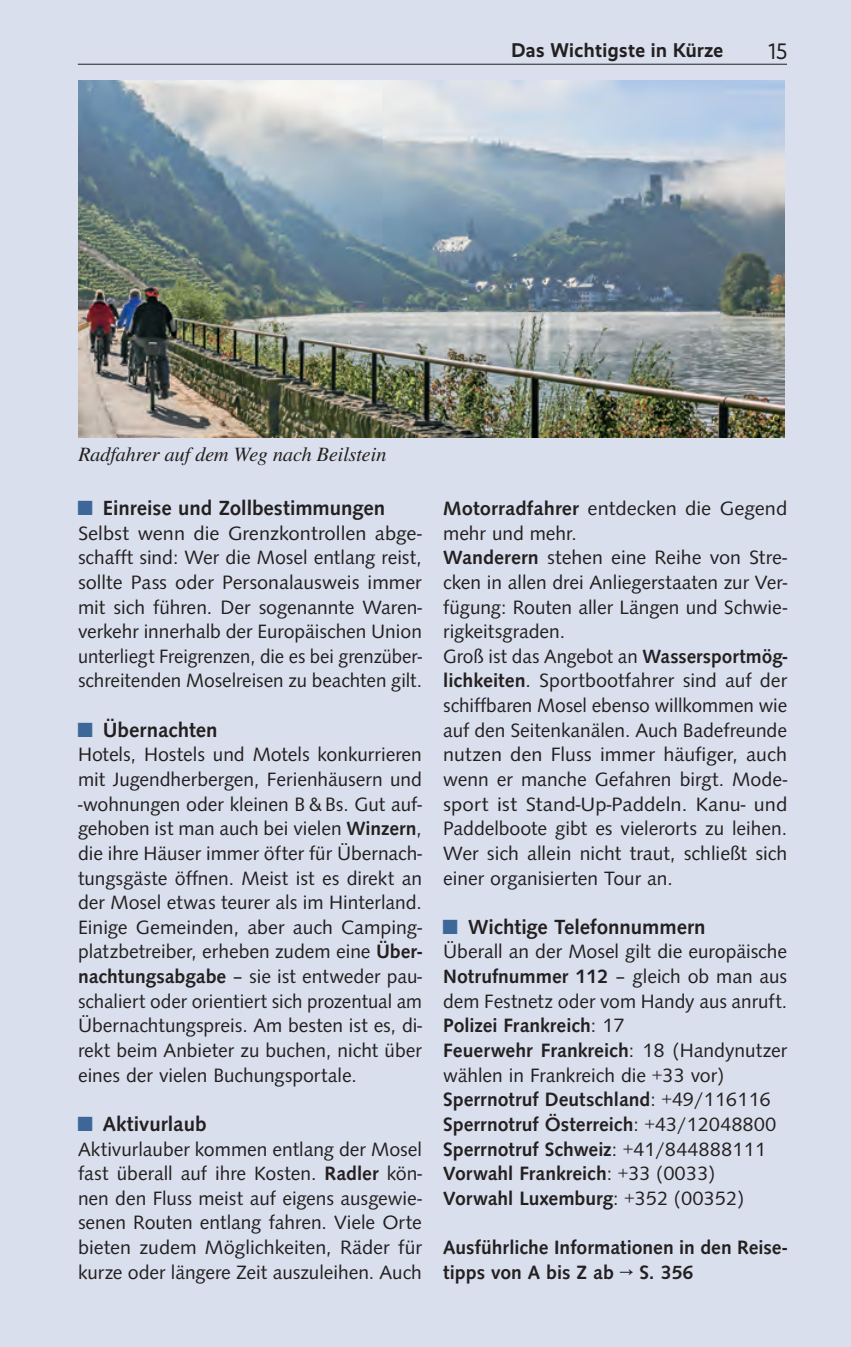
<style>
.page{position:relative;width:851px;height:1347px;background:#fff}
.page>*{position:absolute;margin:0;border:0;box-sizing:border-box;transform-origin:0 0}
.t1{font:22.5px "Realist";color:#231f20;scale:.95 1}
.t2{font:500 21.25px "Syntax";color:#231f20}
.t3{font:20px/24.5px "Syntax";color:#231f20;text-align:justify}
.t4{font:20px/24.5px "Syntax";color:#231f20;text-align:justify;scale:1.04 1}
.t5{font:500 20px/24.5px "Syntax";color:#231f20}
.t6{font:italic 20px "Nimbus Roman OT";color:#231f20}
.t7{font:700 20px "Realist";letter-spacing:.025em;color:#231f20;scale:.95 1}
.s1{font-weight:400;color:#3d6799}
.s2{font-weight:500}
</style>
<div class="page">
<div style="left:0;top:0;width:850px;height:1346px;background:#d9dfec"></div>
<hr style="left:78px;top:64px;width:708px;height:1px;background:#231f20">
<img style="left:78px;top:80px;width:706px;height:358px">
<p class="t7" style="left:511px;top:38px;width:224px">Das Wichtigste in Kürze</p>
<p class="t1" style="left:768px;top:38px;width:21px">15</p>
<p class="t6" style="left:78px;top:441px;width:309px">Radfahrer auf dem Weg nach Beilstein</p>
<p class="t2" style="left:78px;top:493px;width:308px"><span class="s1">■</span> Einreise und Zollbestimmungen</p>
<p class="t4" style="left:78px;top:520px;width:332px">Selbst wenn die Grenzkontrollen abge&shy;schafft sind: Wer die Mosel entlang reist, sollte Pass oder Personalausweis immer mit sich führen. Der sogenannte Waren&shy;verkehr innerhalb der Europäischen Union unterliegt Freigrenzen, die es bei grenzüber&shy;schreitenden Moselreisen zu beachten gilt.</p>
<p class="t2" style="left:78px;top:714px;width:141px"><span class="s1">■</span> Übernachten</p>
<p class="t3" style="left:78px;top:741px;width:345px">Hotels, Hostels und Motels konkurrieren mit Jugendherbergen, Ferienhäusern und -wohnungen oder kleinen B &amp; Bs. Gut auf&shy;gehoben ist man auch bei vielen <span class="s2">Winzern</span>, die ihre Häuser immer öfter für Übernach&shy;tungsgäste öffnen. Meist ist es direkt an der Mosel etwas teurer als im Hinterland.<br>Einige Gemeinden, aber auch Camping&shy;platzbetreiber, erheben zudem eine <span class="s2">Über&shy;nachtungsabgabe</span> – sie ist entweder pau&shy;schaliert oder orientiert sich prozentual am Übernachtungspreis. Am besten ist es, di&shy;rekt beim Anbieter zu buchen, nicht über eines der vielen Buchungsportale.</p>
<p class="t2" style="left:78px;top:1108px;width:130px"><span class="s1">■</span> Aktivurlaub</p>
<p class="t3" style="left:78px;top:1135px;width:345px">Aktivurlauber kommen entlang der Mosel fast überall auf ihre Kosten. <span class="s2">Radler</span> kön&shy;nen den Fluss meist auf eigens ausgewie&shy;senen Routen entlang fahren. Viele Orte bieten zudem Möglichkeiten, Räder für kurze oder längere Zeit auszuleihen. Auch</p>
<p class="t4" style="left:443px;top:495px;width:332px;text-align:left"><span class="s2">Motorradfahrer</span> entdecken die Gegend mehr und mehr.<br><span class="s2">Wanderern</span> stehen eine Reihe von Stre&shy;cken in allen drei Anliegerstaaten zur Ver&shy;fügung: Routen aller Längen und Schwie&shy;rigkeitsgraden.<br>Groß ist das Angebot an <span class="s2">Wassersportmög&shy;lichkeiten</span>. Sportbootfahrer sind auf der schiffbaren Mosel ebenso willkommen wie auf den Seitenkanälen. Auch Badefreunde nutzen den Fluss immer häufiger, auch wenn er manche Gefahren birgt. Mode&shy;sport ist Stand-Up-Paddeln. Kanu- und Paddelboote gibt es vielerorts zu leihen.<br>Wer sich allein nicht traut, schließt sich einer organisierten Tour an.</p>
<p class="t2" style="left:443px;top:911px;width:264px"><span class="s1">■</span> Wichtige Telefonnummern</p>
<p class="t3" style="left:443px;top:938px;width:345px;text-align:left">Überall an der Mosel gilt die europäische <span class="s2">Notrufnummer 112</span> – gleich ob man aus dem Festnetz oder vom Handy aus anruft.<br><span class="s2">Polizei Frankreich</span>: 17<br><span class="s2">Feuerwehr Frankreich</span>: 18 (Handynutzer wählen in Frankreich die +33 vor)<br><span class="s2">Sperrnotruf Deutschland</span>: +49/116116<br><span class="s2">Sperrnotruf Österreich</span>: +43/12048800<br><span class="s2">Sperrnotruf Schweiz</span>: +41/844888111<br><span class="s2">Vorwahl Frankreich</span>: +33 (0033)<br><span class="s2">Vorwahl Luxemburg</span>: +352 (00352)</p>
<p class="t5" style="left:443px;top:1233px;width:345px">Ausführliche Informationen in den Reise&shy;tipps von A bis Z ab → S. 356</p>
</div>
